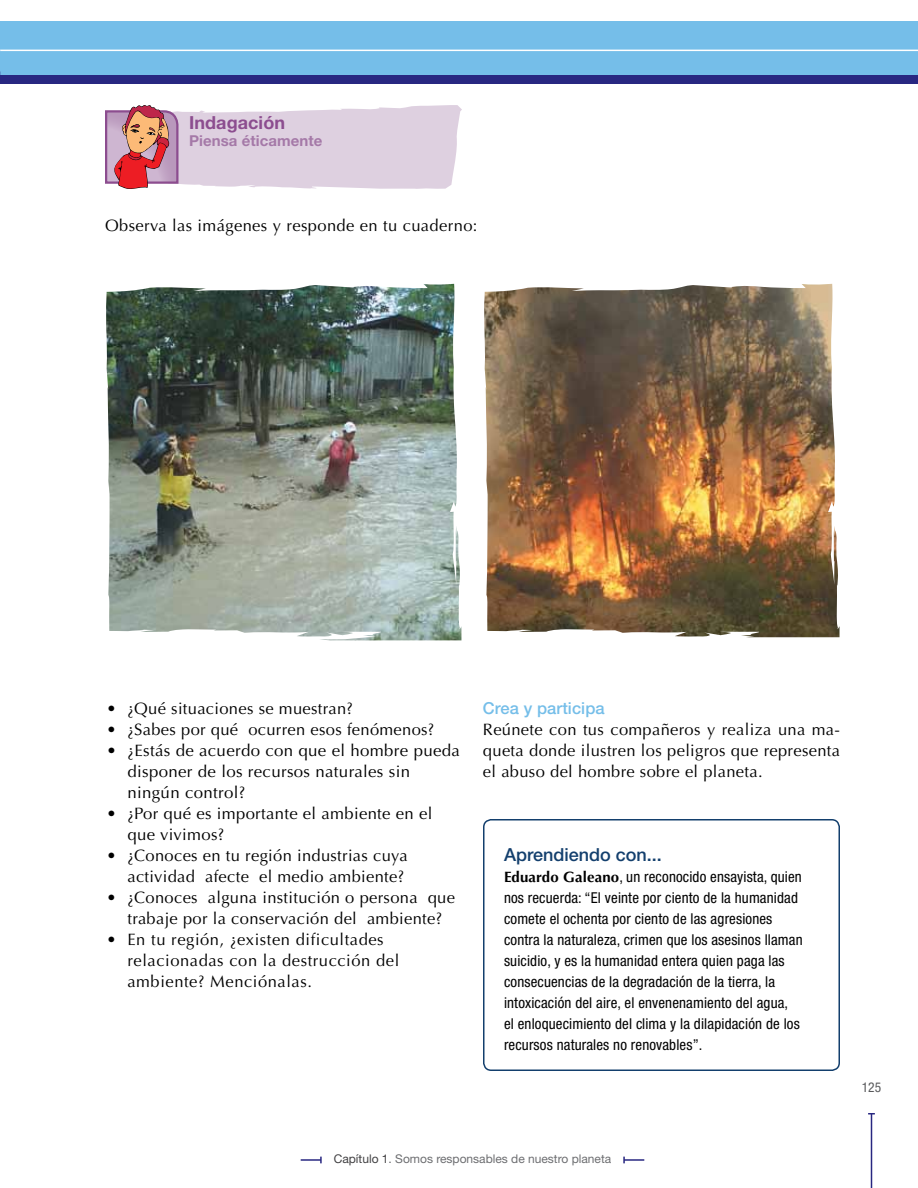
<style>
.page{position:relative;width:918px;height:1188px;background:#fff}
.page>*{position:absolute;margin:0;border:0;box-sizing:border-box;transform-origin:0 0}
.t1{font:500 18px "Helvetica Neue LT Std";color:#133f6d}
.t2{font:700 18px "Helvetica Neue LT Std";letter-spacing:.005em;color:#8c4d8f}
.t3{font:16.5px/21px "Optima LT Std";letter-spacing:.02em;color:#000}
.t4{font:500 16.5px "Helvetica Neue LT Std";letter-spacing:.005em;color:#75bee9}
.t5{font:condensed 15px/21px "Helvetica Neue LT Std";letter-spacing:.01em;color:#000}
.t6{font:700 15px "Helvetica Neue LT Std";letter-spacing:.005em;color:#a579a8}
.t7{font:condensed 13.5px "Helvetica Neue LT Std";color:#58595b}
.t8{font:12px "Helvetica Neue LT Std";color:#6d6e71}
.s1{font-family:"Optima LT Std";font-weight:700;font-stretch:normal}
.s2{color:#414042}
</style>
<div class="page">
<hr style="left:871px;top:1114px;width:1px;height:74px;background:#282781">
<div style="left:0;top:72px;width:918px;height:12px;background:#282781"></div>
<div style="left:0;top:21px;width:918px;height:54px;background:#75bee9"></div>
<svg style="left:105px;top:105px;width:357px;height:84px;background:#dac1cf"></svg>
<hr style="left:301px;top:1159px;width:20px;height:2px;background:#282781">
<svg style="left:320px;top:1157px;width:2px;height:6px"></svg>
<hr style="left:624px;top:1159px;width:20px;height:2px;background:#282781">
<svg style="left:623px;top:1157px;width:2px;height:6px"></svg>
<img style="left:106px;top:284px;width:355px;height:356px">
<img style="left:484px;top:284px;width:356px;height:353px">
<div style="left:483px;top:819px;width:357px;height:252px;border:2px solid #133f6d;border-radius:8px"></div>
<hr style="left:0;top:50px;width:918px;height:1px;background:#fff">
<p class="t2" style="left:189px;top:112px;width:98px">Indagación</p>
<p class="t6" style="left:189px;top:131px;width:135px">Piensa éticamente</p>
<p class="t3" style="left:105px;top:215px;width:374px">Observa las imágenes y responde en tu cuaderno:</p>
<p class="t3" style="left:107px;top:698px;width:248px">• ¿Qué situaciones se muestran?</p>
<p class="t3" style="left:107px;top:719px;width:329px">• ¿Sabes por qué ocurren esos fenómenos?</p>
<p class="t3" style="left:128px;top:740px;width:334px;text-indent:-21px">• ¿Estás de acuerdo con que el hombre pueda disponer de los recursos naturales sin ningún control?</p>
<p class="t3" style="left:127px;top:803px;width:306px;text-indent:-21px">• ¿Por qué es importante el ambiente en el que vivimos?</p>
<p class="t3" style="left:106px;top:845px;width:303px;text-align:right">• ¿Conoces en tu región industrias cuya actividad afecte el medio ambiente?</p>
<p class="t3" style="left:106px;top:887px;width:350px;text-align:center">• ¿Conoces alguna institución o persona que trabaje por la conservación del ambiente?</p>
<p class="t3" style="left:128px;top:929px;width:273px;text-indent:-21px">• En tu región, ¿existen dificultades relacionadas con la destrucción del ambiente? Menciónalas.</p>
<p class="t4" style="left:483px;top:698px;width:123px">Crea y participa</p>
<p class="t3" style="left:483px;top:719px;width:359px;text-align:justify">Reúnete con tus compañeros y realiza una ma&shy;queta donde ilustren los peligros que representa el abuso del hombre sobre el planeta.</p>
<p class="t1" style="left:504px;top:844px;width:159px">Aprendiendo con...</p>
<p class="t5" style="left:504px;top:866px;width:300px"><span class="s1">Eduardo Galeano</span>, un reconocido ensayista, quien nos recuerda: “El veinte por ciento de la humanidad comete el ochenta por ciento de las agresiones contra la naturaleza, crimen que los asesinos llaman suicidio, y es la humanidad entera quien paga las consecuencias de la degradación de la tierra, la intoxicación del aire, el envenenamiento del agua,<br>el enloquecimiento del clima y la dilapidación de los recursos naturales no renovables”.</p>
<p class="t7" style="left:862px;top:1079px;width:21px">125</p>
<p class="t8" style="left:334px;top:1152px;width:279px"><span class="s2">Capítulo 1</span>. Somos responsables de nuestro planeta</p>
</div>
